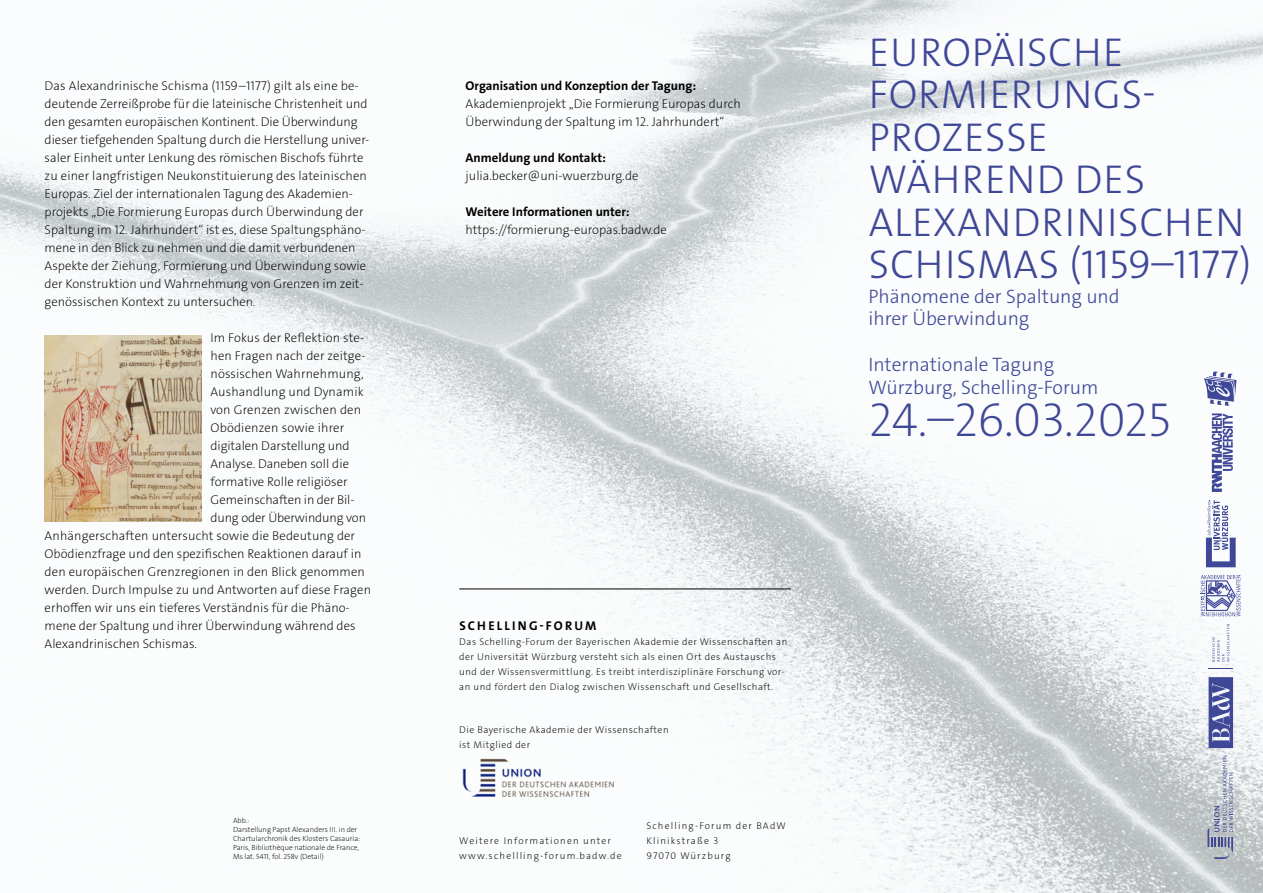
<style>
.page{position:relative;width:1263px;height:893px;background:#fff}
.page>*{position:absolute;margin:0;border:0;box-sizing:border-box;transform-origin:0 0}
.t1{font:200 48px "The Sans Os F";letter-spacing:-.005em;color:#3f4797}
.t2{font:300 40.5px/42.5px "The Sans Os F";letter-spacing:.02em;color:#3f4797}
.t3{font:300 19.5px/22.5px "The Sans Os F";color:#3f4797}
.t4{font:200 12.75px/18px "The Sans Os F";color:#000}
.t5{font:700 12.75px "The Sans Os F";color:#000}
.t6{font:700 12.75px "The Sans Os F";letter-spacing:.17em;color:#000}
.t7{font:200 9.75px/15px "The Sans Os F";letter-spacing:.05em;color:#000}
.t8{font:200 9.75px/15px "The Sans Os F";letter-spacing:.12em;color:#000}
.t9{font:200 7.5px/9px "The Sans Os F";color:#000}
</style>
<div class="page">
<img style="left:0;top:0;width:1263px;height:893px">
<svg style="left:1206px;top:500px;width:30px;height:67px"></svg>
<svg style="left:1208px;top:669px;width:25px;height:1px"></svg>
<svg style="left:1212px;top:624px;width:17px;height:38px"></svg>
<svg style="left:1208px;top:677px;width:25px;height:71px"></svg>
<svg style="left:1204px;top:371px;width:32px;height:35px"></svg>
<svg style="left:1212px;top:413px;width:21px;height:79px"></svg>
<svg style="left:1201px;top:575px;width:39px;height:42px"></svg>
<svg style="left:1207px;top:756px;width:26px;height:103px"></svg>
<img style="left:459px;top:747px;width:166px;height:58px">
<hr style="left:459px;top:589px;width:332px;height:1px;background:#000">
<img style="left:45px;top:336px;width:156px;height:186px">
<p class="t4" style="left:45px;top:77px;width:326px">Das Alexandrinische Schisma (1159–1177) gilt als eine be&shy;deutende Zerreißprobe für die lateinische Christenheit und den gesamten europäischen Kontinent. Die Überwindung dieser tiefgehenden Spaltung durch die Herstellung univer&shy;saler Einheit unter Lenkung des römischen Bischofs führte zu einer langfristigen Neukonstituierung des lateinischen Europas. Ziel der internationalen Tagung des Akademien&shy;projekts „Die Formierung Europas durch Überwindung der Spaltung im 12. Jahrhundert“ ist es, diese Spaltungsphäno&shy;mene in den Blick zu nehmen und die damit verbundenen Aspekte der Ziehung, Formierung und Überwindung sowie der Konstruktion und Wahrnehmung von Grenzen im zeit&shy;genössischen Kontext zu untersuchen.</p>
<p class="t4" style="left:210px;top:329px;width:155px">Im Fokus der Reflektion ste-</p>
<p class="t4" style="left:210px;top:347px;width:157px">hen Fragen nach der zeitge-</p>
<p class="t4" style="left:210px;top:365px;width:155px">nössischen Wahrnehmung,</p>
<p class="t4" style="left:210px;top:383px;width:155px">Aushandlung und Dynamik</p>
<p class="t4" style="left:210px;top:401px;width:152px">von Grenzen zwischen den</p>
<p class="t4" style="left:210px;top:419px;width:135px">Obödienzen sowie ihrer</p>
<p class="t4" style="left:210px;top:437px;width:141px">digitalen Darstellung und</p>
<p class="t4" style="left:210px;top:455px;width:140px">Analyse. Daneben soll die</p>
<p class="t4" style="left:210px;top:473px;width:139px">formative Rolle religiöser</p>
<p class="t4" style="left:210px;top:491px;width:146px">Gemeinschaften in der Bil-</p>
<p class="t4" style="left:210px;top:509px;width:157px">dung oder Überwindung von</p>
<p class="t4" style="left:45px;top:527px;width:312px">Anhängerschaften untersucht sowie die Bedeutung der</p>
<p class="t4" style="left:45px;top:545px;width:318px">Obödienzfrage und den spezifischen Reaktionen darauf in</p>
<p class="t4" style="left:45px;top:563px;width:322px">den europäischen Grenzregionen in den Blick genommen</p>
<p class="t4" style="left:45px;top:581px;width:328px">werden. Durch Impulse zu und Antworten auf diese Fragen</p>
<p class="t4" style="left:45px;top:599px;width:307px">erhoffen wir uns ein tieferes Verständnis für die Phäno-</p>
<p class="t4" style="left:45px;top:617px;width:312px">mene der Spaltung und ihrer Überwindung während des</p>
<p class="t4" style="left:45px;top:635px;width:154px">Alexandrinischen Schismas.</p>
<p class="t9" style="left:233px;top:816px;width:129px">Abb.:<br>Darstellung Papst Alexanders III. in der<br>Chartularchronik des Klosters Casauria:<br>Paris, Bibliothèque nationale de France,<br>Ms lat. 5411, fol. 258v (Detail)</p>
<p class="t5" style="left:466px;top:78px;width:232px">Organisation und Konzeption der Tagung:</p>
<p class="t4" style="left:466px;top:95px;width:277px">Akademienprojekt „Die Formierung Europas durch<br>Überwindung der Spaltung im 12. Jahrhundert“</p>
<p class="t5" style="left:466px;top:150px;width:142px">Anmeldung und Kontakt:</p>
<p class="t4" style="left:466px;top:167px;width:174px">julia.becker@uni-wuerzburg.de</p>
<p class="t5" style="left:466px;top:204px;width:166px">Weitere Informationen unter:</p>
<p class="t4" style="left:466px;top:221px;width:203px">https://formierung-europas.badw.de</p>
<p class="t6" style="left:459px;top:618px;width:138px">SCHELLING-FORUM</p>
<p class="t7" style="left:459px;top:634px;width:330px">Das Schelling-Forum der Bayerischen Akademie der Wissenschaften an der Universität Würzburg versteht sich als einen Ort des Austauschs und der Wissensvermittlung. Es treibt interdisziplinäre Forschung vor&shy;an und fördert den Dialog zwischen Wissenschaft und Gesellschaft.</p>
<p class="t7" style="left:459px;top:723px;width:211px">Die Bayerische Akademie der Wissenschaften ist Mitglied der</p>
<p class="t8" style="left:459px;top:833px;width:164px">Weitere Informationen unter www.schellling-forum.badw.de</p>
<p class="t8" style="left:646px;top:818px;width:141px">Schelling-Forum der BAdW<br>Klinikstraße 3<br>97070 Würzburg</p>
<h2 class="t2" style="left:869px;top:31px;width:384px">EUROPÄISCHE<br>FORMIERUNGS-<br>PROZESSE<br>WÄHREND DES<br>ALEXANDRINISCHEN<br>SCHISMAS (1159–1177)</h2>
<h3 class="t3" style="left:868px;top:285px;width:253px">Phänomene der Spaltung und ihrer Überwindung</h3>
<h3 class="t3" style="left:868px;top:354px;width:232px">Internationale Tagung<br>Würzburg, Schelling-Forum</h3>
<h1 class="t1" style="left:868px;top:389px;width:303px">24.–26.03.2025</h1>
</div>
